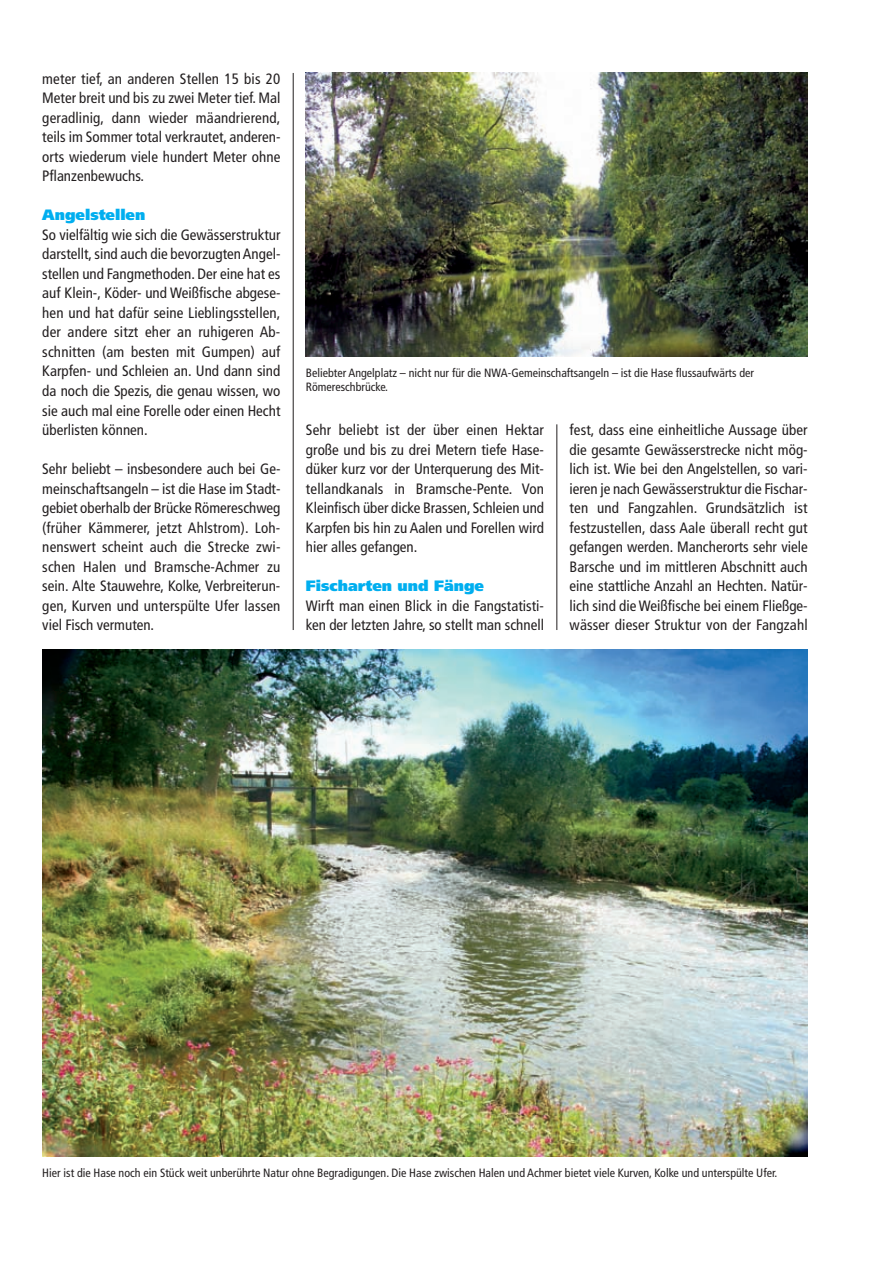
<style>
.page{position:relative;width:893px;height:1263px;background:#fff}
.page>*{position:absolute;margin:0;border:0;box-sizing:border-box;transform-origin:0 0}
.t1{font:condensed 15px/19.5px "Frutiger";color:#231f20;text-align:justify}
.t2{font:900 15px "Frutiger";color:#00aeef}
.t3{font:condensed 12px/14.2px "Frutiger";color:#231f20}
</style>
<div class="page">
<hr style="left:293px;top:73px;width:1px;height:557px;background:#231f20">
<hr style="left:557px;top:424px;width:1px;height:206px;background:#231f20">
<img style="left:306px;top:73px;width:502px;height:284px">
<img style="left:42px;top:650px;width:766px;height:506px">
<p class="t1" style="left:42px;top:70px;width:240px">meter tief, an anderen Stellen 15 bis 20<br>Meter breit und bis zu zwei Meter tief. Mal geradlinig, dann wieder mäandrierend, teils im Sommer total verkrautet, anderen&shy;orts wiederum viele hundert Meter ohne Pflanzenbewuchs.</p>
<p class="t2" style="left:42px;top:209px;width:105px">Angelstellen</p>
<p class="t1" style="left:42px;top:226px;width:240px">So vielfältig wie sich die Gewässerstruktur darstellt, sind auch die bevorzugten Angel&shy;stellen und Fangmethoden. Der eine hat es auf Klein-, Köder- und Weißfische abgese&shy;hen und hat dafür seine Lieblingsstellen, der andere sitzt eher an ruhigeren Ab&shy;schnitten (am besten mit Gumpen) auf Karpfen- und Schleien an. Und dann sind da noch die Spezis, die genau wissen, wo sie auch mal eine Forelle oder einen Hecht überlisten können.</p>
<p class="t1" style="left:42px;top:460px;width:240px">Sehr beliebt – insbesondere auch bei Ge&shy;meinschaftsangeln – ist die Hase im Stadt&shy;gebiet oberhalb der Brücke Römereschweg (früher Kämmerer, jetzt Ahlstrom). Loh&shy;nenswert scheint auch die Strecke zwi&shy;schen Halen und Bramsche-Achmer zu sein. Alte Stauwehre, Kolke, Verbreiterun&shy;gen, Kurven und unterspülte Ufer lassen viel Fisch vermuten.</p>
<p class="t3" style="left:306px;top:366px;width:450px">Beliebter Angelplatz – nicht nur für die NWA-Gemeinschaftsangeln – ist die Hase flussaufwärts der<br>Römereschbrücke.</p>
<p class="t1" style="left:306px;top:421px;width:240px">Sehr beliebt ist der über einen Hektar große und bis zu drei Metern tiefe Hase&shy;düker kurz vor der Unterquerung des Mit&shy;tellandkanals in Bramsche-Pente. Von Kleinfisch über dicke Brassen, Schleien und Karpfen bis hin zu Aalen und Forellen wird hier alles gefangen.</p>
<p class="t2" style="left:306px;top:580px;width:180px">Fischarten und Fänge</p>
<p class="t1" style="left:306px;top:597px;width:240px">Wirft man einen Blick in die Fangstatisti&shy;ken der letzten Jahre, so stellt man schnell</p>
<p class="t1" style="left:570px;top:421px;width:240px">fest, dass eine einheitliche Aussage über die gesamte Gewässerstrecke nicht mög&shy;lich ist. Wie bei den Angelstellen, so vari&shy;ieren je nach Gewässerstruktur die Fischar&shy;ten und Fangzahlen. Grundsätzlich ist festzustellen, dass Aale überall recht gut gefangen werden. Mancherorts sehr viele Barsche und im mittleren Abschnitt auch eine stattliche Anzahl an Hechten. Natür&shy;lich sind die Weißfische bei einem Fließge&shy;wässer dieser Struktur von der Fangzahl</p>
<p class="t3" style="left:42px;top:1166px;width:737px">Hier ist die Hase noch ein Stück weit unberührte Natur ohne Begradigungen. Die Hase zwischen Halen und Achmer bietet viele Kurven, Kolke und unterspülte Ufer.</p>
</div>
